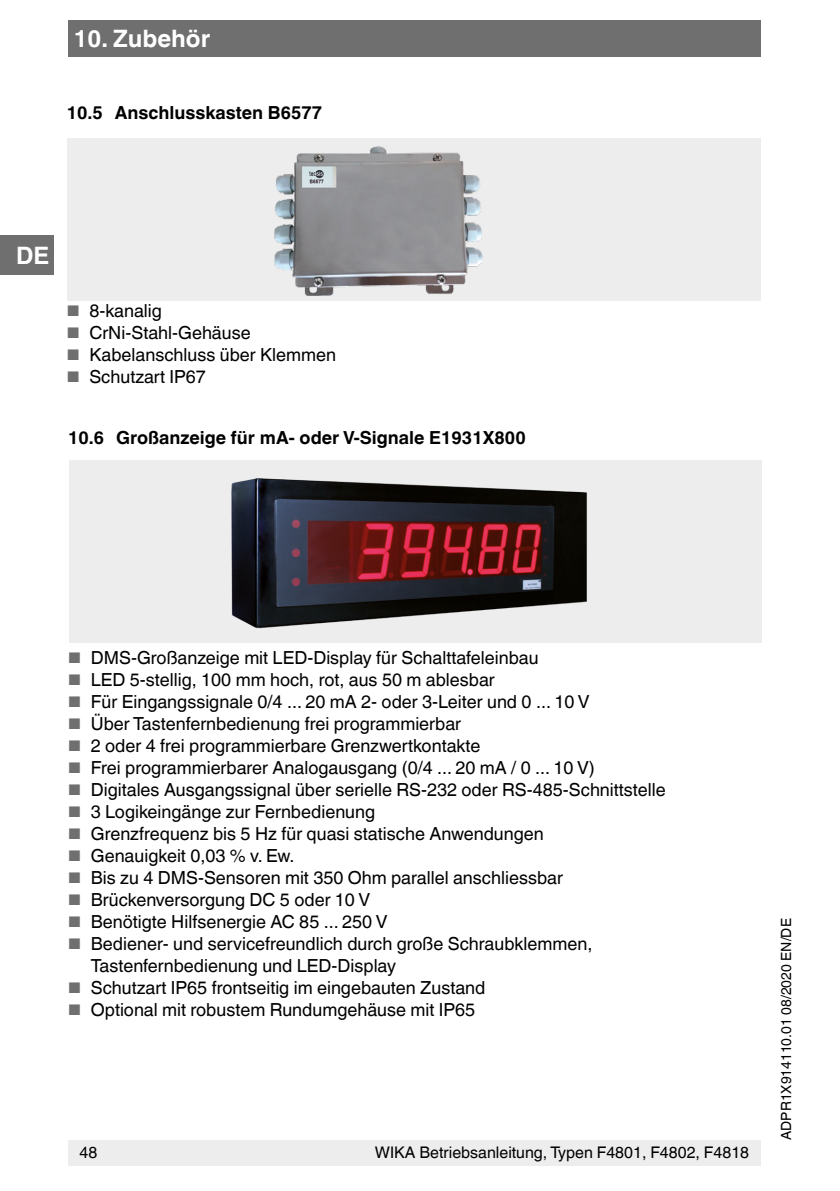
<style>
.page{position:relative;width:840px;height:1191px;background:#fff}
.page>*{position:absolute;margin:0;border:0;box-sizing:border-box;transform-origin:0 0}
.OI-Kopf{font:700 24px "Helvetica World";color:#fff}
.t1{font:18px/22px "Helvetica World";color:#000}
.t2{font:700 18px "Helvetica World";color:#000}
.t3{font:16px "Helvetica World";color:#000}
.t4{font:14px "Helvetica World";color:#000}
.s1{font-size:15.4px;color:#706f6f}
</style>
<div class="page">
<div style="left:68px;top:1140px;width:692px;height:25px;background:#ededed"></div>
<div style="left:0;top:236px;width:54px;height:39px;background:#706f6f"></div>
<div style="left:68px;top:20px;width:692px;height:37px;background:#706f6f"></div>
<div style="left:69px;top:459px;width:692px;height:183px;background:#ededed"></div>
<img style="left:209px;top:459px;width:398px;height:184px">
<div style="left:68px;top:138px;width:692px;height:163px;background:#ededed"></div>
<img style="left:274px;top:146px;width:208px;height:149px">
<p class="OI-Kopf" style="left:74px;top:25px;width:138px">10. Zubehör</p>
<p class="t2" style="left:67px;top:102px;width:257px">10.5 Anschlusskasten B6577</p>
<h1 class="OI-Kopf" style="left:16px;top:242px;width:35px">DE</h1>
<p class="t1" style="left:67px;top:300px;width:97px"><span class="s1">■</span> 8-kanalig</p>
<p class="t1" style="left:67px;top:322px;width:185px"><span class="s1">■</span> CrNi-Stahl-Gehäuse</p>
<p class="t1" style="left:67px;top:344px;width:271px"><span class="s1">■</span> Kabelanschluss über Klemmen</p>
<p class="t1" style="left:67px;top:366px;width:141px"><span class="s1">■</span> Schutzart IP67</p>
<p class="t2" style="left:68px;top:427px;width:459px">10.6 Großanzeige für mA- oder V-Signale E1931X800</p>
<p class="t1" style="left:68px;top:647px;width:472px"><span class="s1">■</span> DMS-Großanzeige mit LED-Display für Schalttafeleinbau</p>
<p class="t1" style="left:68px;top:669px;width:428px"><span class="s1">■</span> LED 5-stellig, 100 mm hoch, rot, aus 50 m ablesbar</p>
<p class="t1" style="left:68px;top:691px;width:523px"><span class="s1">■</span> Für Eingangssignale 0/4 ... 20 mA 2- oder 3-Leiter und 0 ... 10 V</p>
<p class="t1" style="left:68px;top:713px;width:394px"><span class="s1">■</span> Über Tastenfernbedienung frei programmierbar</p>
<p class="t1" style="left:68px;top:735px;width:413px"><span class="s1">■</span> 2 oder 4 frei programmierbare Grenzwertkontakte</p>
<p class="t1" style="left:68px;top:757px;width:528px"><span class="s1">■</span> Frei programmierbarer Analogausgang (0/4 ... 20 mA / 0 ... 10 V)</p>
<p class="t1" style="left:68px;top:779px;width:598px"><span class="s1">■</span> Digitales Ausgangssignal über serielle RS-232 oder RS-485-Schnittstelle</p>
<p class="t1" style="left:68px;top:801px;width:308px"><span class="s1">■</span> 3 Logikeingänge zur Fernbedienung</p>
<p class="t1" style="left:68px;top:823px;width:477px"><span class="s1">■</span> Grenzfrequenz bis 5 Hz für quasi statische Anwendungen</p>
<p class="t1" style="left:68px;top:845px;width:228px"><span class="s1">■</span> Genauigkeit 0,03 % v. Ew.</p>
<p class="t1" style="left:68px;top:867px;width:496px"><span class="s1">■</span> Bis zu 4 DMS-Sensoren mit 350 Ohm parallel anschliessbar</p>
<p class="t1" style="left:68px;top:889px;width:303px"><span class="s1">■</span> Brückenversorgung DC 5 oder 10 V</p>
<p class="t1" style="left:68px;top:911px;width:321px"><span class="s1">■</span> Benötigte Hilfsenergie AC 85 ... 250 V</p>
<p class="t1" style="left:91px;top:933px;width:503px;text-indent:-23px"><span class="s1">■</span> Bediener- und servicefreundlich durch große Schraubklemmen,<br>Tastenfernbedienung und LED-Display</p>
<p class="t1" style="left:68px;top:977px;width:418px"><span class="s1">■</span> Schutzart IP65 frontseitig im eingebauten Zustand</p>
<p class="t1" style="left:68px;top:999px;width:408px"><span class="s1">■</span> Optional mit robustem Rundumgehäuse mit IP65</p>
<p class="t3" style="left:79px;top:1143px;width:19px">48</p>
<p class="t3" style="left:374px;top:1143px;width:375px">WIKA Betriebsanleitung, Typen F4801, F4802, F4818</p>
<p class="t4" style="left:777px;top:1140px;width:223px;rotate:-90deg">ADPR1X914110.01 08/2020 EN/DE</p>
</div>
